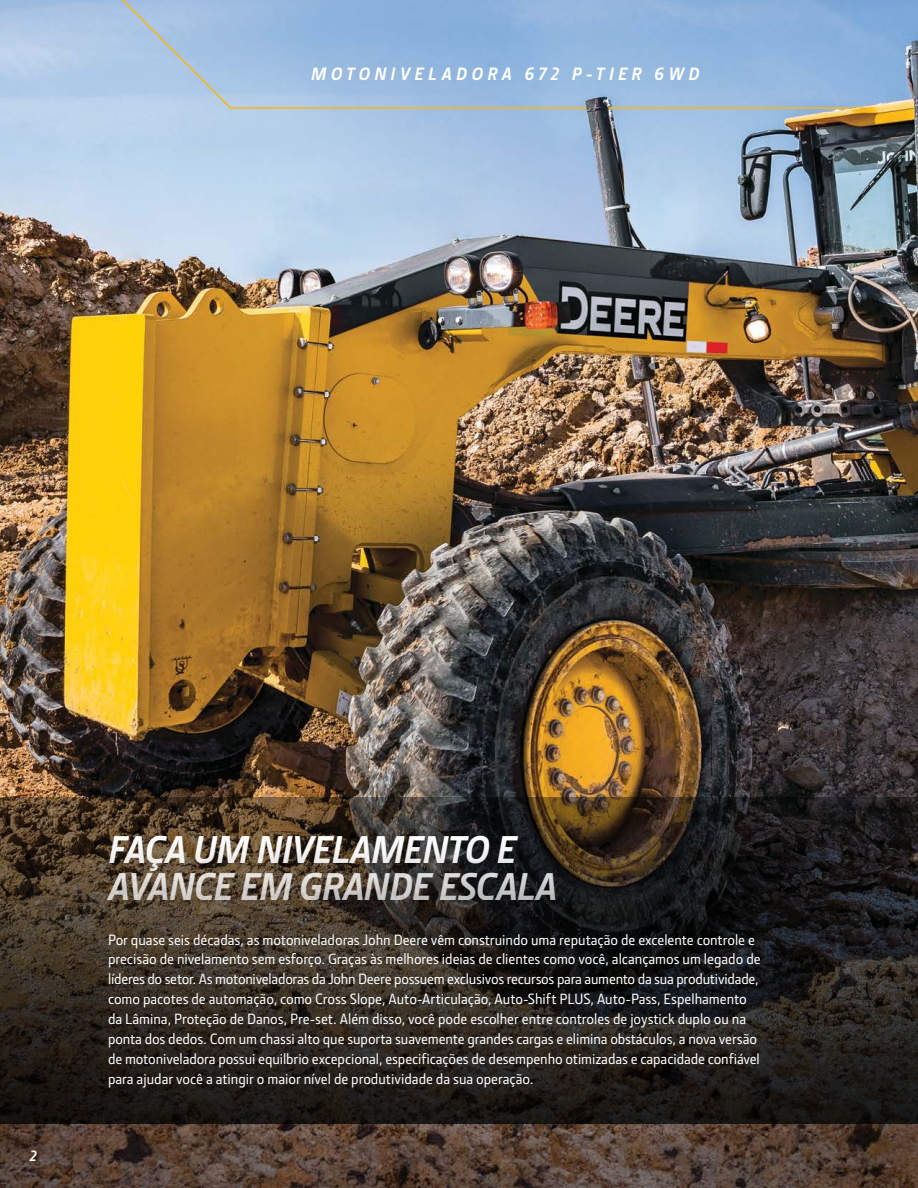
<style>
.page{position:relative;width:918px;height:1188px;background:#fff}
.page>*{position:absolute;margin:0;border:0;box-sizing:border-box;transform-origin:0 0}
.t1{font:italic 700 39px/36.8px "JD Sans Pro";letter-spacing:-.025em;color:#fff}
.t2{font:italic 700 18px "JD Sans Pro";letter-spacing:.24em;color:#fff}
.t3{font:500 15px/19.8px "JD Sans Pro";letter-spacing:-.005em;color:#fff}
.t4{font:italic 700 15px "JD Sans Pro";color:#fff}
</style>
<div class="page">
<img style="left:0;top:0;width:918px;height:1188px">
<svg style="left:106px;top:0;width:812px;height:95px;background:#94b7de"></svg>
<svg style="left:0;top:797px;width:918px;height:327px;background:#2b251f"></svg>
<img style="left:0;top:95px;width:918px;height:31px">
<p class="t2" style="left:311px;top:62px;width:390px">MOTONIVELADORA 672 P-TIER 6WD</p>
<p class="t4" style="left:30px;top:1146px;width:9px">2</p>
<h1 class="t1" style="left:108px;top:830px;width:451px">FAÇA UM NIVELAMENTO E<br>AVANCE EM GRANDE ESCALA</h1>
<p class="t3" style="left:108px;top:929px;width:654px">Por quase seis décadas, as motoniveladoras John Deere vêm construindo uma reputação de excelente controle e precisão de nivelamento sem esforço. Graças às melhores ideias de clientes como você, alcançamos um legado de líderes do setor. As motoniveladoras da John Deere possuem exclusivos recursos para aumento da sua produtividade, como pacotes de automação, como Cross Slope, Auto-Articulação, Auto-Shift PLUS, Auto-Pass, Espelhamento da Lâmina, Proteção de Danos, Pre-set. Além disso, você pode escolher entre controles de joystick duplo ou na ponta dos dedos. Com um chassi alto que suporta suavemente grandes cargas e elimina obstáculos, a nova versão de motoniveladora possui equilbrio excepcional, especificações de desempenho otimizadas e capacidade confiável para ajudar você a atingir o maior nível de produtividade da sua operação.</p>
</div>
